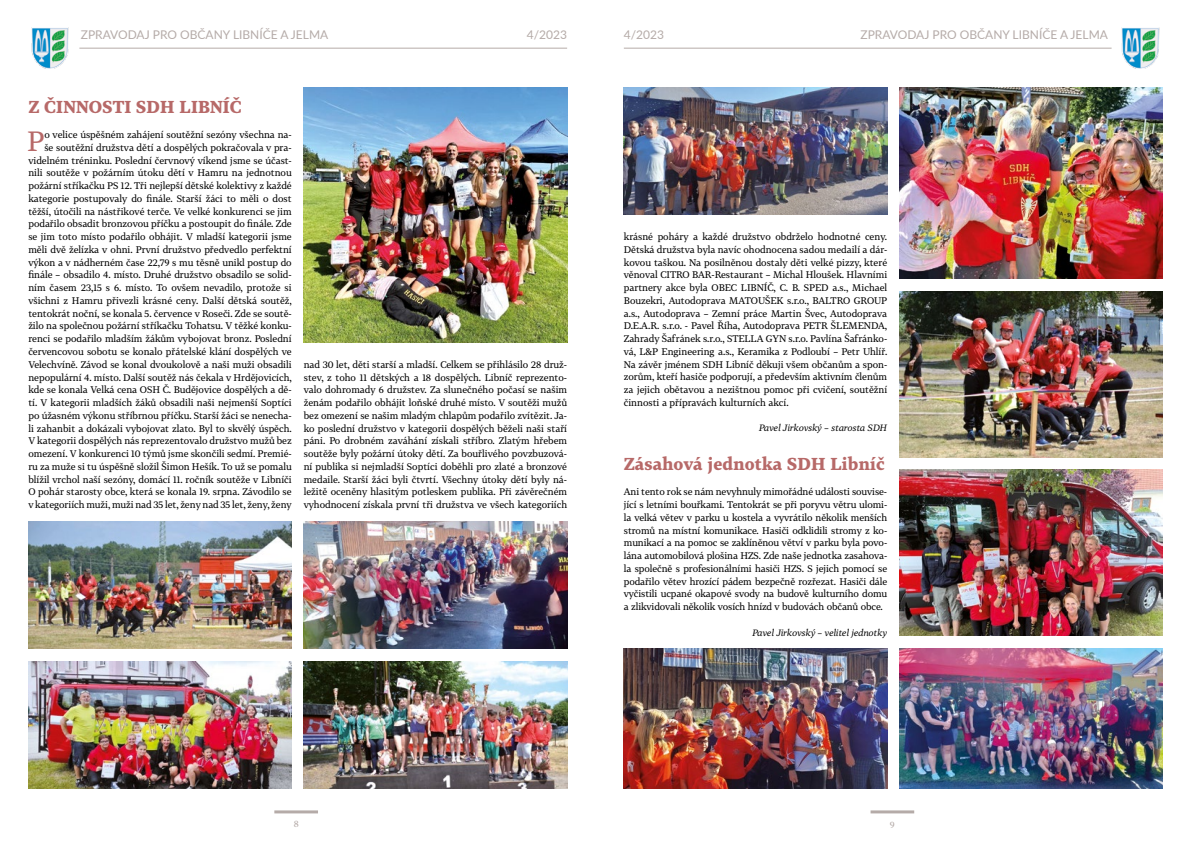
<style>
.page{position:relative;width:1191px;height:842px;background:#fff}
.page>*{position:absolute;margin:0;border:0;box-sizing:border-box;transform-origin:0 0}
.t1{font:27.5px "Tabac G3";color:#b76968}
.t2{font:700 17px "Tabac G3";letter-spacing:.01em;color:#b76968}
.t3{font:12px "Lato";color:#b5aba8}
.t4{font:9.5px/12.8px "Tabac G3";color:#000;text-align:justify}
.t5{font:italic 9px "Tabac G3";color:#000}
.t6{font:9px "Tabac G3";color:#b5aba8}
</style>
<div class="page">
<hr style="left:274px;top:810px;width:44px;height:3px;background:#b5aba8">
<hr style="left:870px;top:810px;width:44px;height:3px;background:#b5aba8">
<hr style="left:79px;top:48px;width:488px;height:1px;background:#b5aba8">
<hr style="left:624px;top:48px;width:487px;height:1px;background:#b5aba8">
<img style="left:31px;top:28px;width:38px;height:40px">
<img style="left:1121px;top:28px;width:39px;height:40px">
<img style="left:304px;top:88px;width:263px;height:254px">
<img style="left:28px;top:661px;width:264px;height:127px">
<img style="left:28px;top:521px;width:264px;height:127px">
<img style="left:304px;top:661px;width:263px;height:127px">
<img style="left:624px;top:648px;width:263px;height:140px">
<img style="left:899px;top:648px;width:263px;height:140px">
<img style="left:304px;top:521px;width:263px;height:127px">
<img style="left:624px;top:88px;width:263px;height:127px">
<img style="left:899px;top:88px;width:263px;height:190px">
<img style="left:899px;top:291px;width:263px;height:166px">
<img style="left:899px;top:470px;width:263px;height:166px">
<p class="t3" style="left:81px;top:27px;width:249px">ZPRAVODAJ PRO OBČANY LIBNÍČE A JELMA</p>
<p class="t3" style="left:527px;top:27px;width:42px">4/2023</p>
<p class="t3" style="left:624px;top:27px;width:42px">4/2023</p>
<p class="t3" style="left:860px;top:27px;width:249px">ZPRAVODAJ PRO OBČANY LIBNÍČE A JELMA</p>
<h2 class="t2" style="left:28px;top:95px;width:215px">Z ČINNOSTI SDH LIBNÍČ</h2>
<h1 class="t1" style="left:27px;top:123px;width:19px">P</h1>
<p class="t4" style="left:28px;top:128px;width:265px;text-align:right">o velice úspěšném zahájení soutěžní sezóny všechna na-<br>še soutěžní družstva dětí a dospělých pokračovala v pra&shy;videlném tréninku. Poslední červnový víkend jsme se účast&shy;nili soutěže v požárním útoku dětí v Hamru na jednotnou požární stříkačku PS 12. Tři nejlepší dětské kolektivy z každé kategorie postupovaly do finále. Starší žáci to měli o dost těžší, útočili na nástřikové terče. Ve velké konkurenci se jim podařilo obsadit bronzovou příčku a postoupit do finále. Zde se jim toto místo podařilo obhájit. V mladší kategorii jsme měli dvě želízka v ohni. První družstvo předvedlo perfektní výkon a v nádherném čase 22,79 s mu těsně unikl postup do finále – obsadilo 4. místo. Druhé družstvo obsadilo se solid&shy;ním časem 23,15 s 6. místo. To ovšem nevadilo, protože si všichni z Hamru přivezli krásné ceny. Další dětská soutěž, tentokrát noční, se konala 5. července v Roseči. Zde se soutě&shy;žilo na společnou požární stříkačku Tohatsu. V těžké konku&shy;renci se podařilo mladším žákům vybojovat bronz. Poslední červencovou sobotu se konalo přátelské klání dospělých ve Velechvíně. Závod se konal dvoukolově a naši muži obsadili nepopulární 4. místo. Další soutěž nás čekala v Hrdějovicích, kde se konala Velká cena OSH Č. Budějovice dospělých a dě&shy;tí. V kategorii mladších žáků obsadili naši nejmenší Soptíci po úžasném výkonu stříbrnou příčku. Starší žáci se nenecha&shy;li zahanbit a dokázali vybojovat zlato. Byl to skvělý úspěch.<br>V kategorii dospělých nás reprezentovalo družstvo mužů bez omezení. V konkurenci 10 týmů jsme skončili sedmí. Premié&shy;ru za muže si tu úspěšně složil Šimon Hešík. To už se pomalu blížil vrchol naší sezóny, domácí 11. ročník soutěže v Libníči O pohár starosty obce, která se konala 19. srpna. Závodilo se v kategoriích muži, muži nad 35 let, ženy nad 35 let, ženy, ženy</p>
<p class="t4" style="left:304px;top:358px;width:265px">nad 30 let, děti starší a mladší. Celkem se přihlásilo 28 druž&shy;stev, z toho 11 dětských a 18 dospělých. Libníč reprezento&shy;valo dohromady 6 družstev. Za slunečného počasí se našim ženám podařilo obhájit loňské druhé místo. V soutěži mužů bez omezení se našim mladým chlapům podařilo zvítězit. Ja&shy;ko poslední družstvo v kategorii dospělých běželi naši staří páni. Po drobném zaváhání získali stříbro. Zlatým hřebem soutěže byly požární útoky dětí. Za bouřlivého povzbuzová&shy;ní publika si nejmladší Soptíci doběhli pro zlaté a bronzové medaile. Starší žáci byli čtvrtí. Všechny útoky dětí byly ná&shy;ležitě oceněny hlasitým potleskem publika. Při závěrečném vyhodnocení získala první tři družstva ve všech kategoriích</p>
<p class="t4" style="left:624px;top:230px;width:265px">krásné poháry a každé družstvo obdrželo hodnotné ceny.<br>Dětská družstva byla navíc ohodnocena sadou medailí a dár&shy;kovou taškou. Na posilněnou dostaly děti velké pizzy, které věnoval CITRO BAR-Restaurant – Michal Hloušek. Hlavními partnery akce byla OBEC LIBNÍČ, C. B. SPED a.s., Michael Bouzekri, Autodoprava MATOUŠEK s.r.o., BALTRO GROUP a.s., Autodoprava – Zemní práce Martin Švec, Autodoprava D.E.A.R. s.r.o. - Pavel Říha, Autodoprava PETR ŠLEMENDA, Zahrady Šafránek s.r.o., STELLA GYN s.r.o. Pavlína Šafránko&shy;vá, L&amp;P Engineering a.s., Keramika z Podloubí – Petr Uhlíř.<br>Na závěr jménem SDH Libníč děkuji všem občanům a spon&shy;zorům, kteří hasiče podporují, a především aktivním členům za jejich obětavou a nezištnou pomoc při cvičení, soutěžní činnosti a přípravách kulturních akcí.</p>
<p class="t5" style="left:759px;top:422px;width:130px">Pavel Jirkovský – starosta SDH</p>
<h2 class="t2" style="left:624px;top:452px;width:262px">Zásahová jednotka SDH Libníč</h2>
<p class="t4" style="left:624px;top:485px;width:265px">Ani tento rok se nám nevyhnuly mimořádné události souvise&shy;jící s letními bouřkami. Tentokrát se při poryvu větru ulomi&shy;la velká větev v parku u kostela a vyvrátilo několik menších stromů na místní komunikace. Hasiči odklidili stromy z ko&shy;munikací a na pomoc se zaklíněnou větví v parku byla povo&shy;lána automobilová plošina HZS. Zde naše jednotka zasahova&shy;la společně s profesionálními hasiči HZS. S jejich pomocí se podařilo větev hrozící pádem bezpečně rozřezat. Hasiči dále vyčistili ucpané okapové svody na budově kulturního domu a zlikvidovali několik vosích hnízd v budovách občanů obce.</p>
<p class="t5" style="left:752px;top:627px;width:136px">Pavel Jirkovský – velitel jednotky</p>
<p class="t6" style="left:294px;top:818px;width:6px">8</p>
<p class="t6" style="left:890px;top:819px;width:6px">9</p>
</div>
